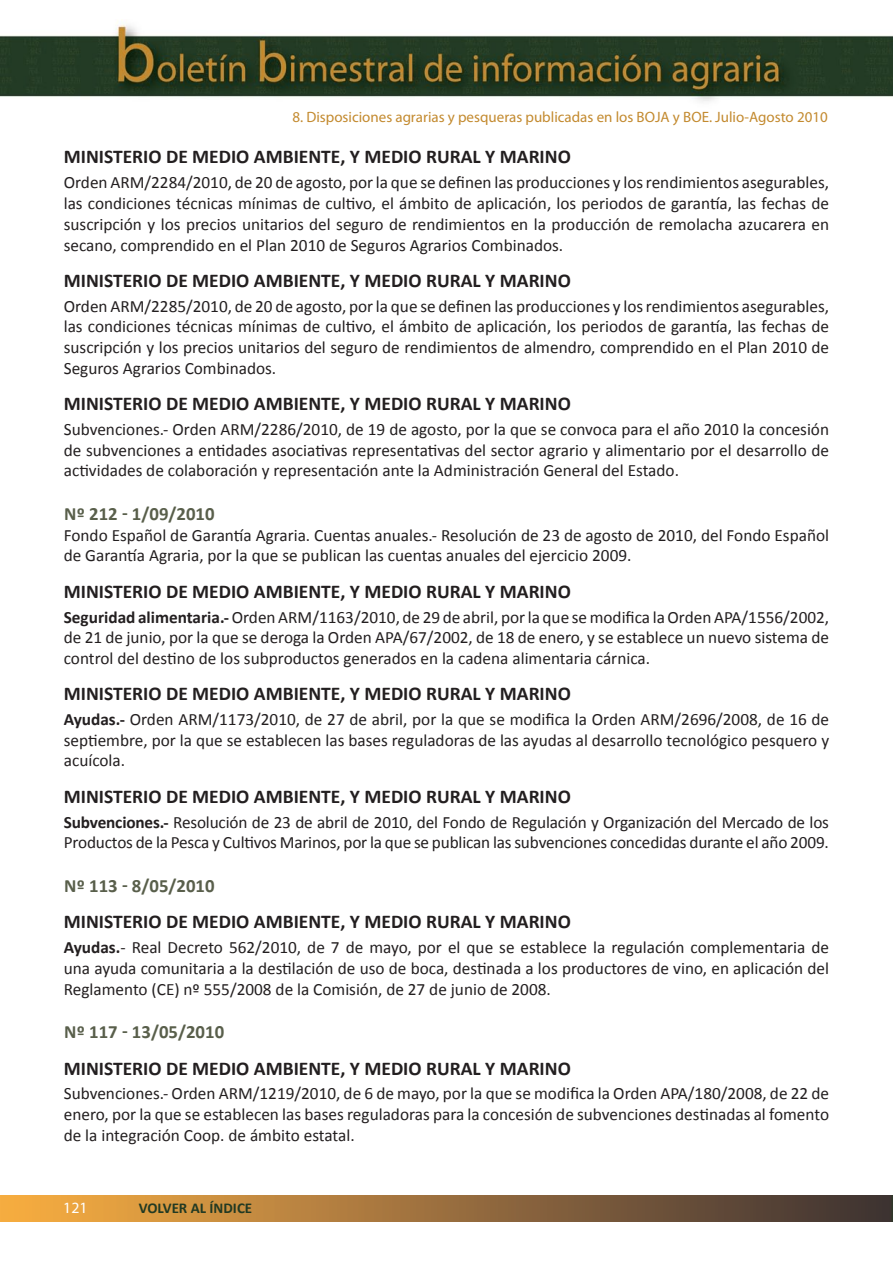
<style>
.page{position:relative;width:893px;height:1263px;background:#fff}
.page>*{position:absolute;margin:0;border:0;box-sizing:border-box;transform-origin:0 0}
.t1{font:700 19.5px "Calibri";color:#231f20}
.t2{font:700 18.75px "Calibri";color:#595f4b}
.t3{font:17.25px/20.7px "Calibri";color:#231f20;text-align:justify}
.t4{font:15.75px "Myriad";color:#fff}
.t5{font:15px "Myriad Pro";color:#c38a2f}
.t6{font:700 15px "Calibri";color:#223a23}
.s1{font-weight:700}
</style>
<div class="page">
<img style="left:1px;top:1196px;width:891px;height:25px">
<img style="left:0;top:24px;width:893px;height:78px">
<p class="t5" style="left:292px;top:108px;width:537px">8. Disposiciones agrarias y pesqueras publicadas en los BOJA y BOE. Julio-Agosto 2010</p>
<p class="t1" style="left:64px;top:145px;width:509px">MINISTERIO DE MEDIO AMBIENTE, Y MEDIO RURAL Y MARINO</p>
<p class="t3" style="left:64px;top:172px;width:767px">Orden ARM/2284/2010, de 20 de agosto, por la que se definen las producciones y los rendimientos asegurables, las condiciones técnicas mínimas de cultivo, el ámbito de aplicación, los periodos de garantía, las fechas de suscripción y los precios unitarios del seguro de rendimientos en la producción de remolacha azucarera en secano, comprendido en el Plan 2010 de Seguros Agrarios Combinados.</p>
<p class="t1" style="left:64px;top:268px;width:509px">MINISTERIO DE MEDIO AMBIENTE, Y MEDIO RURAL Y MARINO</p>
<p class="t3" style="left:64px;top:295px;width:767px">Orden ARM/2285/2010, de 20 de agosto, por la que se definen las producciones y los rendimientos asegurables, las condiciones técnicas mínimas de cultivo, el ámbito de aplicación, los periodos de garantía, las fechas de suscripción y los precios unitarios del seguro de rendimientos de almendro, comprendido en el Plan 2010 de Seguros Agrarios Combinados.</p>
<p class="t1" style="left:64px;top:391px;width:509px">MINISTERIO DE MEDIO AMBIENTE, Y MEDIO RURAL Y MARINO</p>
<p class="t3" style="left:64px;top:418px;width:767px">Subvenciones.- Orden ARM/2286/2010, de 19 de agosto, por la que se convoca para el año 2010 la concesión de subvenciones a entidades asociativas representativas del sector agrario y alimentario por el desarrollo de actividades de colaboración y representación ante la Administración General del Estado.</p>
<p class="t2" style="left:64px;top:502px;width:152px">N º 212 - 1/09/2010</p>
<p class="t3" style="left:64px;top:524px;width:767px">Fondo Español de Garantía Agraria. Cuentas anuales.- Resolución de 23 de agosto de 2010, del Fondo Español de Garantía Agraria, por la que se publican las cuentas anuales del ejercicio 2009.</p>
<p class="t1" style="left:64px;top:579px;width:509px">MINISTERIO DE MEDIO AMBIENTE, Y MEDIO RURAL Y MARINO</p>
<p class="t3" style="left:64px;top:606px;width:767px"><span class="s1">Seguridad alimentaria.-</span> Orden ARM/1163/2010, de 29 de abril, por la que se modifica la Orden APA/1556/2002, de 21 de junio, por la que se deroga la Orden APA/67/2002, de 18 de enero, y se establece un nuevo sistema de control del destino de los subproductos generados en la cadena alimentaria cárnica.</p>
<p class="t1" style="left:64px;top:681px;width:509px">MINISTERIO DE MEDIO AMBIENTE, Y MEDIO RURAL Y MARINO</p>
<p class="t3" style="left:64px;top:708px;width:767px"><span class="s1">Ayudas.-</span> Orden ARM/1173/2010, de 27 de abril, por la que se modifica la Orden ARM/2696/2008, de 16 de septiembre, por la que se establecen las bases reguladoras de las ayudas al desarrollo tecnológico pesquero y acuícola.</p>
<p class="t1" style="left:64px;top:784px;width:509px">MINISTERIO DE MEDIO AMBIENTE, Y MEDIO RURAL Y MARINO</p>
<p class="t3" style="left:64px;top:811px;width:767px"><span class="s1">Subvenciones.-</span> Resolución de 23 de abril de 2010, del Fondo de Regulación y Organización del Mercado de los<br>Productos de la Pesca y Cultivos Marinos, por la que se publican las subvenciones concedidas durante el año 2009.</p>
<p class="t2" style="left:64px;top:874px;width:152px">N º 113 - 8/05/2010</p>
<p class="t1" style="left:64px;top:910px;width:509px">MINISTERIO DE MEDIO AMBIENTE, Y MEDIO RURAL Y MARINO</p>
<p class="t3" style="left:64px;top:936px;width:767px"><span class="s1">Ayudas.</span>- Real Decreto 562/2010, de 7 de mayo, por el que se establece la regulación complementaria de una ayuda comunitaria a la destilación de uso de boca, destinada a los productores de vino, en aplicación del Reglamento (CE) nº 555/2008 de la Comisión, de 27 de junio de 2008.</p>
<p class="t2" style="left:64px;top:1020px;width:162px">N º 117 - 13/05/2010</p>
<p class="t1" style="left:64px;top:1056px;width:509px">MINISTERIO DE MEDIO AMBIENTE, Y MEDIO RURAL Y MARINO</p>
<p class="t3" style="left:64px;top:1082px;width:767px">Subvenciones.- Orden ARM/1219/2010, de 6 de mayo, por la que se modifica la Orden APA/180/2008, de 22 de enero, por la que se establecen las bases reguladoras para la concesión de subvenciones destinadas al fomento de la integración Coop. de ámbito estatal.</p>
<p class="t4" style="left:63px;top:1200px;width:26px">121</p>
<p class="t6" style="left:139px;top:1199px;width:115px">VOLVER AL ÍNDICE</p>
</div>
